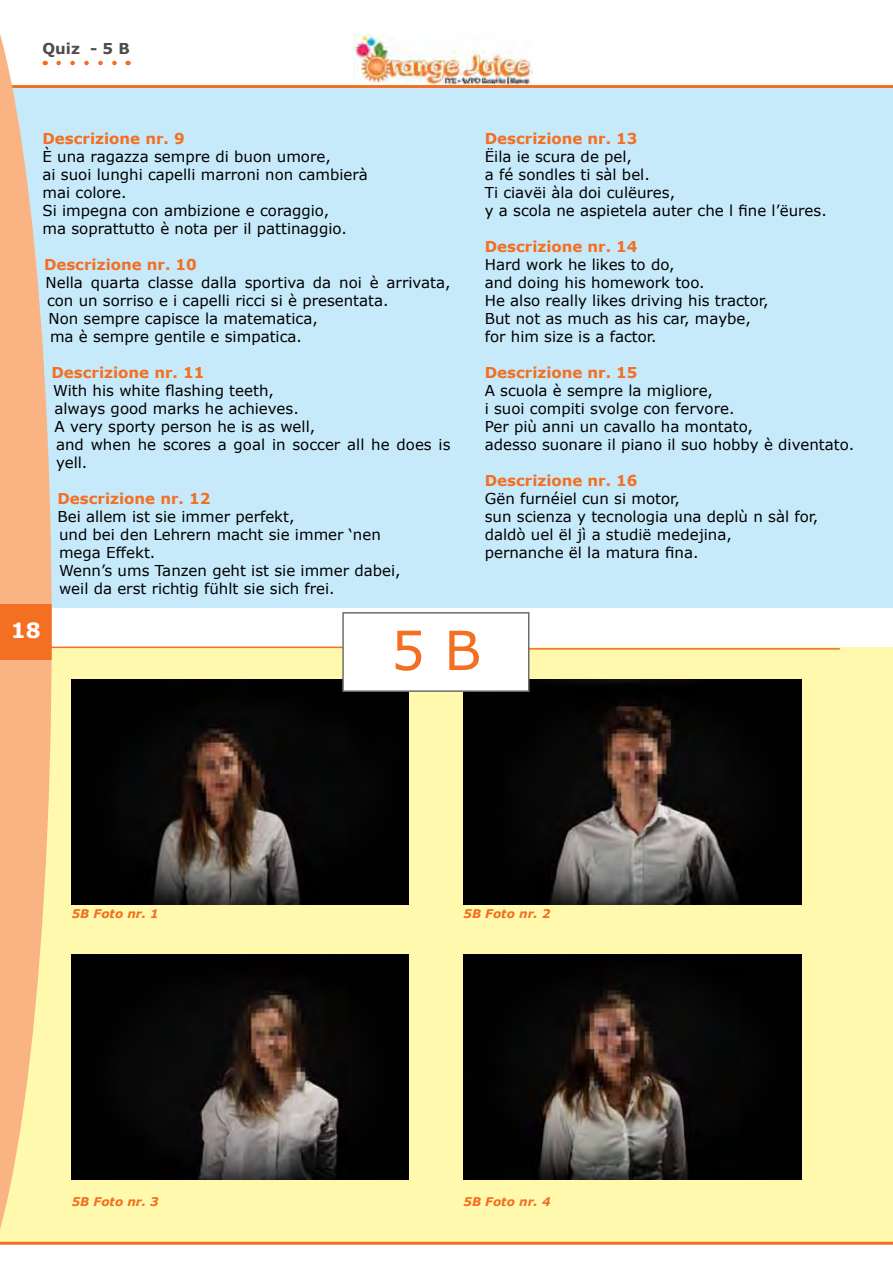
<style>
.page{position:relative;width:893px;height:1263px;background:#fff}
.page>*{position:absolute;margin:0;border:0;box-sizing:border-box;transform-origin:0 0}
.t1{font:700 21px "Verdana";color:#fff}
.t2{font:15px/18px "Verdana";color:#000}
.t3{font:700 15px "Verdana";color:#f36f21}
.t4{font:700 15px "Verdana";color:#4d4d4f}
.t5{font:italic 700 12px "Verdana";color:#f36f21}
</style>
<div class="page">
<img style="left:354px;top:34px;width:178px;height:51px">
<hr style="left:0;top:85px;width:893px;height:3px;background:#f36f21">
<div style="left:0;top:647px;width:893px;height:596px;background:#fff9ae"></div>
<hr style="left:0;top:1242px;width:893px;height:3px;background:#f36f21">
<div style="left:0;top:88px;width:893px;height:519px;background:#c7eafb"></div>
<svg style="left:0;top:34px;width:52px;height:1211px;fill:#fab383"></svg>
<div style="left:0;top:604px;width:52px;height:55px;background:#f36f21"></div>
<svg style="left:59px;top:61px;width:58px;height:4px"></svg>
<hr style="left:43px;top:647px;width:326px;height:1px;background:#f36f21">
<hr style="left:513px;top:648px;width:327px;height:2px;background:#f36f21">
<img style="left:71px;top:679px;width:338px;height:225px">
<img style="left:463px;top:679px;width:338px;height:225px">
<img style="left:71px;top:955px;width:338px;height:225px">
<img style="left:463px;top:955px;width:338px;height:225px">
<div style="left:342px;top:612px;width:187px;height:80px;background:#fff;border:2px solid #6d6e71"></div>
<svg style="left:396px;top:631px;width:83px;height:40px"></svg>
<p class="t4" style="left:43px;top:38px;width:89px">Quiz - 5 B</p>
<p class="t3" style="left:43px;top:128px;width:144px">Descrizione nr. 9</p>
<p class="t2" style="left:43px;top:147px;width:327px">È una ragazza sempre di buon umore,<br>ai suoi lunghi capelli marroni non cambierà mai colore.<br>Si impegna con ambizione e coraggio,<br>ma soprattutto è nota per il pattinaggio.</p>
<p class="t3" style="left:44px;top:254px;width:154px">Descrizione nr. 10</p>
<p class="t2" style="left:46px;top:273px;width:406px">Nella quarta classe dalla sportiva da noi è arrivata, con un sorriso e i capelli ricci si è presentata.<br>Non sempre capisce la matematica,<br>ma è sempre gentile e simpatica.</p>
<p class="t3" style="left:52px;top:362px;width:154px">Descrizione nr. 11</p>
<p class="t2" style="left:53px;top:381px;width:399px">With his white flashing teeth,<br>always good marks he achieves.<br>A very sporty person he is as well,<br>and when he scores a goal in soccer all he does is yell.</p>
<p class="t3" style="left:58px;top:488px;width:154px">Descrizione nr. 12</p>
<p class="t2" style="left:58px;top:507px;width:345px">Bei allem ist sie immer perfekt,<br>und bei den Lehrern macht sie immer ‘nen mega Effekt.<br>Wenn’s ums Tanzen geht ist sie immer dabei, weil da erst richtig fühlt sie sich frei.</p>
<h1 class="t1" style="left:11px;top:616px;width:31px">18</h1>
<p class="t3" style="left:485px;top:128px;width:154px">Descrizione nr. 13</p>
<p class="t2" style="left:485px;top:147px;width:344px">Ëila ie scura de pel,<br>a fé sondles ti sàl bel.<br>Ti ciavëi àla doi culëures,<br>y a scola ne aspietela auter che l fine l’ëures.</p>
<p class="t3" style="left:485px;top:236px;width:154px">Descrizione nr. 14</p>
<p class="t2" style="left:485px;top:255px;width:285px">Hard work he likes to do,<br>and doing his homework too.<br>He also really likes driving his tractor,<br>But not as much as his car, maybe, for him size is a factor.</p>
<p class="t3" style="left:485px;top:362px;width:154px">Descrizione nr. 15</p>
<p class="t2" style="left:485px;top:381px;width:371px">A scuola è sempre la migliore,<br>i suoi compiti svolge con fervore.<br>Per più anni un cavallo ha montato,<br>adesso suonare il piano il suo hobby è diventato.</p>
<p class="t3" style="left:485px;top:470px;width:154px">Descrizione nr. 16</p>
<p class="t2" style="left:485px;top:489px;width:335px">Gën furnéiel cun si motor,<br>sun scienza y tecnologia una deplù n sàl for, daldò uel ël jì a studië medejina,<br>pernanche ël la matura fina.</p>
<p class="t5" style="left:72px;top:905px;width:89px">5B Foto nr. 1</p>
<p class="t5" style="left:463px;top:905px;width:89px">5B Foto nr. 2</p>
<p class="t5" style="left:72px;top:1193px;width:89px">5B Foto nr. 3</p>
<p class="t5" style="left:463px;top:1193px;width:89px">5B Foto nr. 4</p>
</div>
